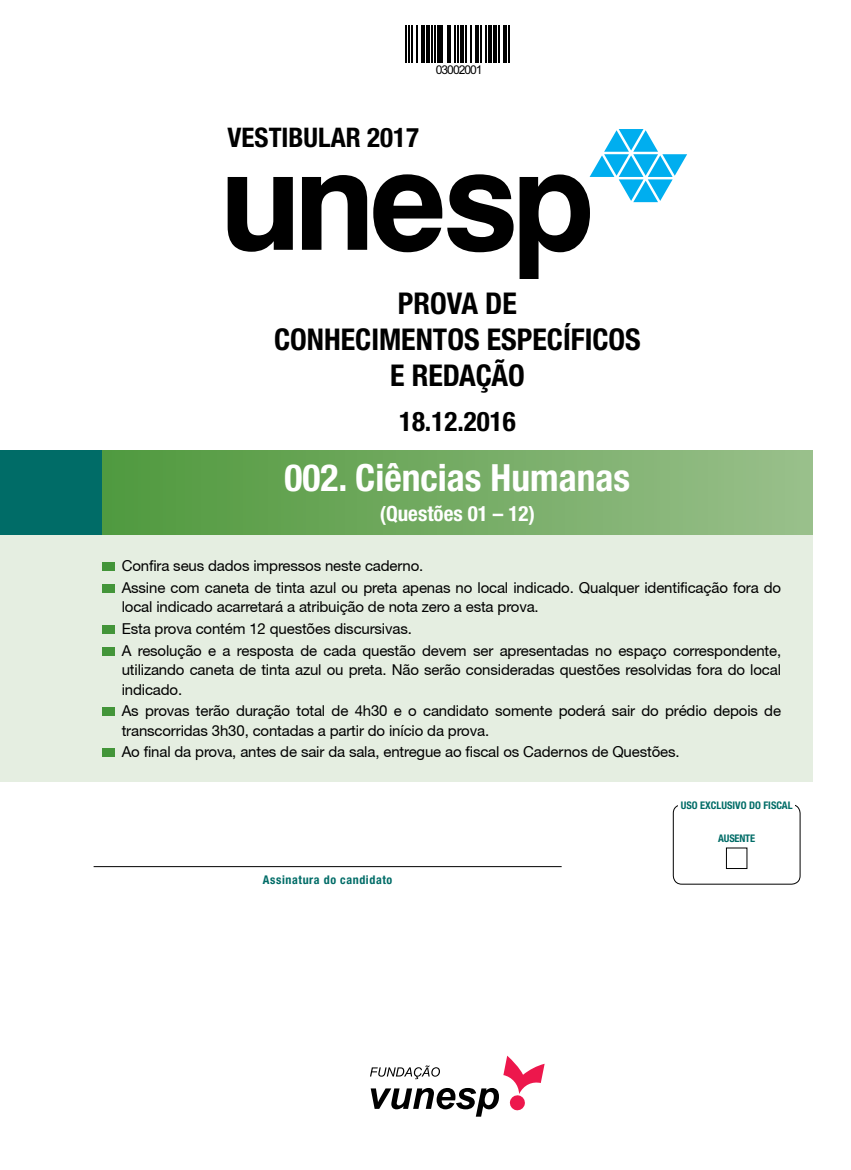
<style>
.page{position:relative;width:851px;height:1170px;background:#fff}
.page>*{position:absolute;margin:0;border:0;box-sizing:border-box;transform-origin:0 0}
.t1{font:700 condensed 37.5px "Helvetica Neue LT Std";color:#fff}
.t2{font:700 condensed 30px/36px "Helvetica Neue LT Std";color:#000;text-align:center}
.t3{font:700 condensed 27px "Helvetica Neue LT Std";color:#000}
.t4{font:700 condensed 21px "Helvetica Neue LT Std";color:#fff}
.t5{font:15px/21.6px "Helvetica 55 Roman";letter-spacing:-.01em;color:#000}
.t6{font:12.15px "Arial";letter-spacing:-.085em;color:#000}
.t7{font:700 condensed 12px "Helvetica Neue LT Std";color:#006c67}
.t8{font:700 condensed 10.5px "Helvetica Neue LT Std";letter-spacing:-.01em;color:#006c67}
</style>
<div class="page">
<svg style="left:406px;top:25px;width:104px;height:38px"></svg>
<hr style="left:405px;top:25px;width:1px;height:38px;background:#000">
<hr style="left:408px;top:25px;width:1px;height:38px;background:#000">
<hr style="left:411px;top:25px;width:1px;height:38px;background:#000">
<hr style="left:416px;top:25px;width:1px;height:38px;background:#000">
<hr style="left:421px;top:25px;width:3px;height:38px;background:#000">
<hr style="left:426px;top:25px;width:3px;height:38px;background:#000">
<hr style="left:431px;top:25px;width:1px;height:38px;background:#000">
<hr style="left:434px;top:25px;width:1px;height:38px;background:#000">
<hr style="left:437px;top:25px;width:1px;height:38px;background:#000">
<hr style="left:440px;top:25px;width:3px;height:38px;background:#000">
<hr style="left:447px;top:25px;width:3px;height:38px;background:#000">
<hr style="left:454px;top:25px;width:1px;height:38px;background:#000">
<hr style="left:457px;top:25px;width:1px;height:38px;background:#000">
<hr style="left:460px;top:25px;width:3px;height:38px;background:#000">
<hr style="left:465px;top:25px;width:1px;height:38px;background:#000">
<hr style="left:470px;top:25px;width:1px;height:38px;background:#000">
<hr style="left:475px;top:25px;width:3px;height:38px;background:#000">
<hr style="left:480px;top:25px;width:1px;height:38px;background:#000">
<hr style="left:485px;top:25px;width:1px;height:38px;background:#000">
<hr style="left:488px;top:25px;width:3px;height:38px;background:#000">
<hr style="left:493px;top:25px;width:3px;height:38px;background:#000">
<hr style="left:498px;top:25px;width:1px;height:38px;background:#000">
<hr style="left:503px;top:25px;width:3px;height:38px;background:#000">
<hr style="left:508px;top:25px;width:1px;height:38px;background:#000">
<div style="left:0;top:450px;width:102px;height:85px;background:#006c67"></div>
<div style="left:102px;top:450px;width:710px;height:85px;background:linear-gradient(to right,#50993d,#99bf8b)"></div>
<div style="left:0;top:535px;width:812px;height:247px;background:#e5eee1"></div>
<div style="left:102px;top:562px;width:12px;height:9px;background:#439539"></div>
<div style="left:102px;top:584px;width:12px;height:8px;background:#439539"></div>
<div style="left:102px;top:625px;width:12px;height:9px;background:#439539"></div>
<div style="left:102px;top:646px;width:12px;height:9px;background:#439539"></div>
<div style="left:102px;top:707px;width:12px;height:9px;background:#439539"></div>
<div style="left:102px;top:748px;width:12px;height:9px;background:#439539"></div>
<svg style="left:227px;top:129px;width:460px;height:150px"></svg>
<svg style="left:370px;top:1055px;width:174px;height:61px"></svg>
<div style="left:672px;top:804px;width:128px;height:80px;border:1px solid #000;border-radius:9px"></div>
<div style="left:678px;top:797px;width:116px;height:16px;background:#fff"></div>
<hr style="left:94px;top:866px;width:467px;height:1px;background:#000">
<p class="t6" style="left:436px;top:63px;width:48px">03002001</p>
<h3 class="t3" style="left:227px;top:121px;width:13px">VESTI</h3>
<h3 class="t3" style="left:288px;top:121px;width:132px">BULAR 2017</h3>
<h2 class="t2" style="left:274px;top:285px;width:368px">PROVA DE<br>CONHECIMENTOS ESPECÍFICOS<br>E REDAÇÃO</h2>
<h3 class="t3" style="left:399px;top:404px;width:118px">18.12.2016</h3>
<h1 class="t1" style="left:284px;top:455px;width:347px">002. CIÊNCIAS HUMANAS</h1>
<h3 class="t4" style="left:380px;top:500px;width:156px">(QUESTÕES 01 – 12)</h3>
<p class="t5" style="left:122px;top:554px;width:660px">Confira seus dados impressos neste caderno.<br>Assine com caneta de tinta azul ou preta apenas no local indicado. Qualquer identificação fora do</p>
<p class="t5" style="left:122px;top:596px;width:661px">local indicado acarretará a atribuição de nota zero a esta prova.<br>Esta prova contém 12 questões discursivas.<br>A resolução e a resposta de cada questão devem ser apresentadas no espaço correspondente,</p>
<p class="t5" style="left:122px;top:659px;width:660px;line-height:19.5px">utilizando caneta de tinta azul ou preta. Não serão consideradas questões resolvidas fora do local indicado.</p>
<p class="t5" style="left:122px;top:700px;width:660px;line-height:19.5px">As provas terão duração total de 4h30 e o candidato somente poderá sair do prédio depois de transcorridas 3h30, contadas a partir do início da prova.</p>
<p class="t5" style="left:122px;top:741px;width:559px">Ao final da prova, antes de sair da sala, entregue ao fiscal os Cadernos de Questões.</p>
<p class="t8" style="left:680px;top:799px;width:53px">USO EXCLUSIVO</p>
<p class="t8" style="left:749px;top:799px;width:45px">DO FISCAL</p>
<p class="t7" style="left:263px;top:872px;width:131px">ASSINATURA DO CANDIDATO</p>
<p class="t8" style="left:718px;top:832px;width:38px">AUSENTE</p>
</div>
